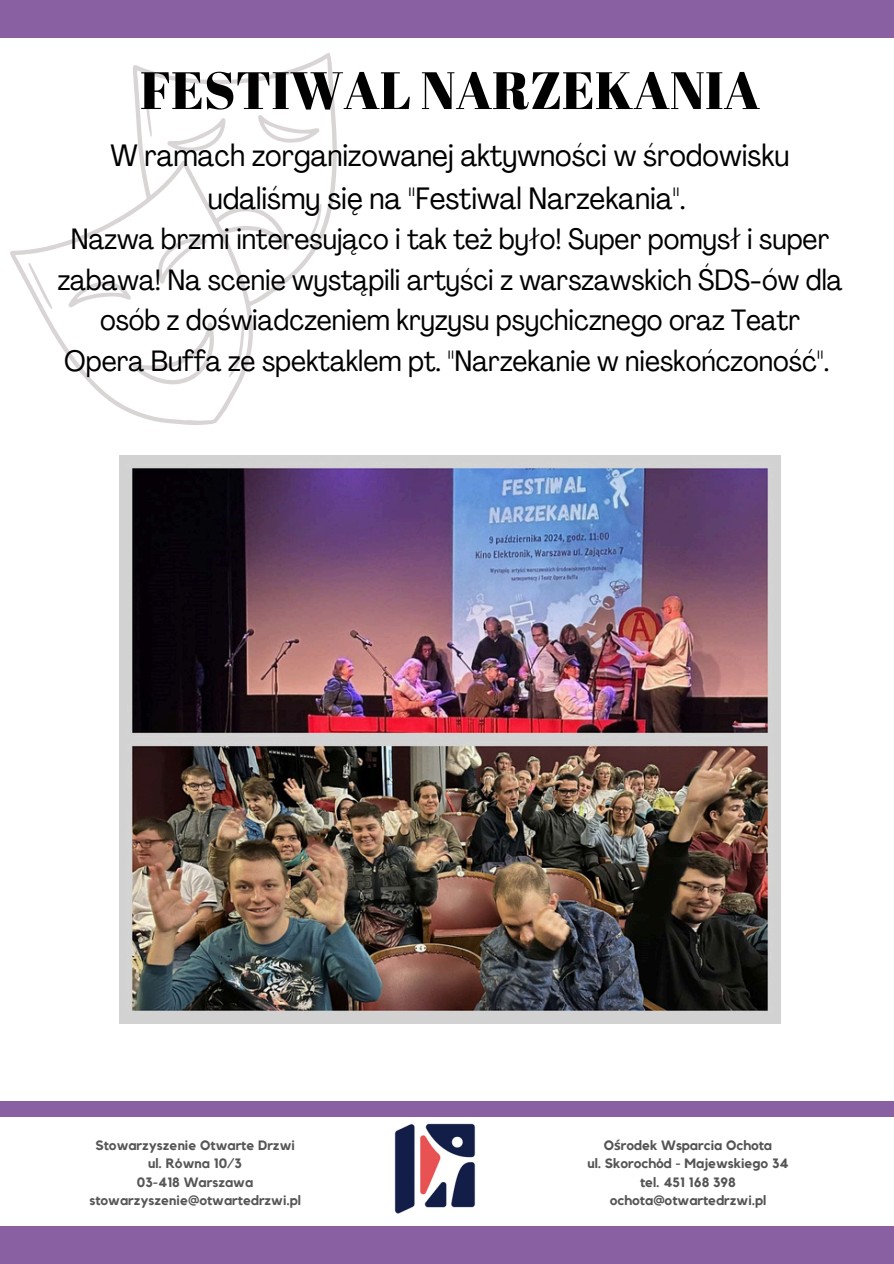
<style>
.page{position:relative;width:894px;height:1264px;background:#fff}
.page>*{position:absolute;margin:0;border:0;box-sizing:border-box;transform-origin:0 0}
.t1{font:52.5px "Abril Fatface";color:#000}
.t2{font:condensed 30.6px/42.8px "Agrandir";color:#000;text-align:center}
.t3{font:condensed 29.1px/40.5px "Agrandir";color:#000;text-align:center}
.t4{font:700 13.5px "Kollektif";color:#545454}
.t5{font:700 13.5px/18px "Kollektif";color:#000;text-align:center}
.s1{font-family:"Noto Sans"}
</style>
<div class="page">
<div style="left:0;top:1101px;width:893px;height:15px;background:#8961a2"></div>
<img style="left:394px;top:1123px;width:82px;height:91px">
<svg style="left:0;top:37px;width:405px;height:388px"></svg>
<svg style="left:65px;top:276px;width:66px;height:37px"></svg>
<svg style="left:151px;top:234px;width:63px;height:50px"></svg>
<svg style="left:126px;top:320px;width:129px;height:74px"></svg>
<svg style="left:28px;top:260px;width:24px;height:52px"></svg>
<svg style="left:257px;top:102px;width:64px;height:48px"></svg>
<svg style="left:138px;top:82px;width:93px;height:75px"></svg>
<svg style="left:294px;top:204px;width:36px;height:45px"></svg>
<div style="left:0;top:0;width:893px;height:37px;background:#8961a2"></div>
<div style="left:0;top:1226px;width:893px;height:37px;background:#8961a2"></div>
<img style="left:119px;top:455px;width:661px;height:568px">
<p class="t1" style="left:140px;top:53px;width:621px">FESTIWAL NARZEKANIA</p>
<p class="t2" style="left:110px;top:137px;width:680px">W ramach zorganizowanej aktywności w środowisku udaliśmy się na "Festiwal Narzekania".</p>
<p class="t3" style="left:58px;top:222px;width:786px">Nazwa brzmi interesująco i tak też było! Super pomysł i super zabawa! Na scenie wystąpili artyści z warszawskich ŚDS-ów dla osób z doświadczeniem kryzysu psychicznego oraz Teatr Opera Buffa ze spektaklem pt. "Narzekanie w nieskończoność".</p>
<p class="t5" style="left:89px;top:1137px;width:213px">Stowarzyszenie Otwarte Drzwi ul. Równa 10/3<br>03-418 Warszawa stowarzyszenie@otwartedrzwi.pl</p>
<p class="t4" style="left:603px;top:1139px;width:170px">O<span class="s1">ś</span>rodek Wsparcia Ochota</p>
<h1 class="t4" style="left:587px;top:1157px;width:203px">ul. Skorochód - Majewskiego 34</h1>
<h2 class="t4" style="left:639px;top:1175px;width:97px">tel. 451 168 398</h2>
<p class="t4" style="left:609px;top:1193px;width:158px">ochota@otwartedrzwi.pl</p>
</div>
